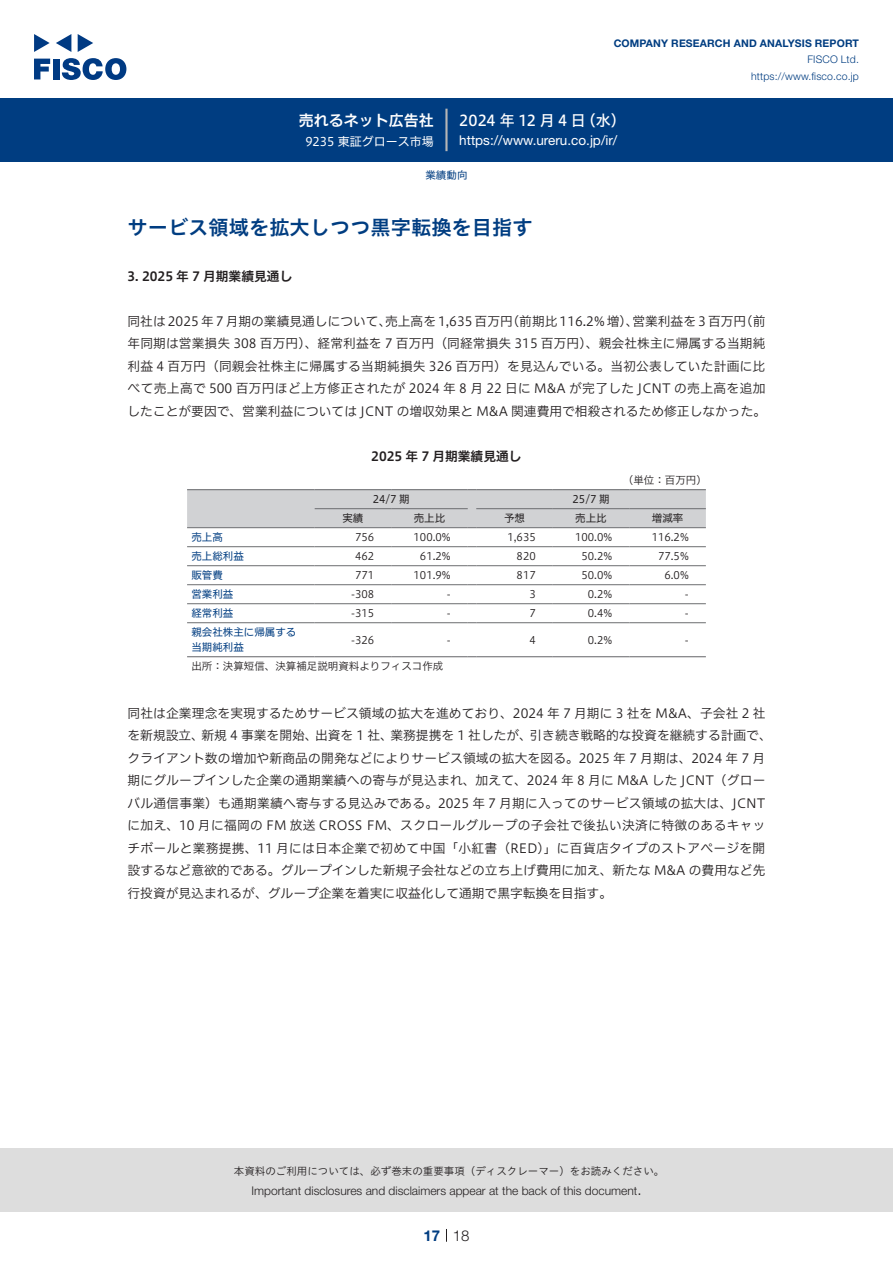
<style>
.page{position:relative;width:893px;height:1263px;background:#fff}
.page>*{position:absolute;margin:0;border:0;box-sizing:border-box;transform-origin:0 0}
.中タイトル{font:20.25px "Hiragino UD Sans Std W6";color:#003d81}
.t1{font:15px "Hiragino UD Sans F Std N W5";letter-spacing:.22em;color:#fff}
.t2{font:15px "Hiragino UD Sans F Std N W6";color:#fff}
.t3{font:300 15px "Helvetica Neue LT Std";color:#231f20}
.t4{font:700 15px "Helvetica Neue LT Std";color:#003d81}
.t5{font:13.5px "Helvetica Neue LT Std";color:#fff}
.本文{font:12.75px/22.5px "Hiragino UD Sans F Std N W3";letter-spacing:.01em;color:#231f20}
.小タイトル{font:12.75px "Hiragino UD Sans F Std N W6";color:#231f20}
.チャートタイトル{font:12.75px "Hiragino UD Sans F Std N W6";color:#231f20}
.t6{font:300 12px "Helvetica Neue LT Std";color:#231f20}
.t7{font:12px "Hiragino UD Sans F Std N W4";color:#fff}
.表数字{font:10.5px "Hiragino UD Sans F Std N W3";color:#231f20}
.t8{font:10.5px "Hiragino UD Sans Std W3";color:#231f20}
.表左{font:10.5px "Hiragino UD Sans F Std N W4";color:#003d81}
.t9{font:700 10.5px "Helvetica Neue LT Std";letter-spacing:.015em;color:#003d81}
.t10{font:300 10.5px/16.5px "Helvetica Neue LT Std";letter-spacing:.015em;color:#003d81;text-align:right}
.表組み基本スタイル{font:10.5px "Hiragino UD Sans F Std N W3";color:#231f20}
.表上{font:10.5px "Hiragino UD Sans F Std N W4";color:#231f20}
.表単位{font:10.5px "Hiragino UD Sans F Std N W3";color:#231f20}
.ヘッダー{font:10.5px "Hiragino UD Sans F Std N W4";color:#003d81}
</style>
<div class="page">
<div style="left:0;top:1148px;width:893px;height:64px;background:#ddd"></div>
<svg style="left:34px;top:59px;width:16px;height:20px"></svg>
<div style="left:53px;top:59px;width:6px;height:20px;background:#003a83"></div>
<svg style="left:62px;top:58px;width:64px;height:22px"></svg>
<svg style="left:34px;top:34px;width:16px;height:18px"></svg>
<svg style="left:78px;top:34px;width:15px;height:18px"></svg>
<svg style="left:56px;top:34px;width:15px;height:18px"></svg>
<div style="left:0;top:98px;width:893px;height:64px;background:#003d81"></div>
<hr style="left:445px;top:109px;width:3px;height:42px;background:#b5b5b6">
<svg style="left:446px;top:1229px;width:1px;height:13px"></svg>
<hr style="left:187px;top:546px;width:128px;height:1px;background:#6c6d70">
<hr style="left:315px;top:546px;width:76px;height:1px;background:#6c6d70">
<hr style="left:391px;top:546px;width:77px;height:1px;background:#6c6d70">
<hr style="left:476px;top:546px;width:77px;height:1px;background:#6c6d70">
<hr style="left:553px;top:546px;width:76px;height:1px;background:#6c6d70">
<hr style="left:629px;top:546px;width:77px;height:1px;background:#6c6d70">
<hr style="left:187px;top:565px;width:128px;height:1px;background:#6c6d70">
<hr style="left:315px;top:565px;width:76px;height:1px;background:#6c6d70">
<hr style="left:391px;top:565px;width:77px;height:1px;background:#6c6d70">
<hr style="left:476px;top:565px;width:77px;height:1px;background:#6c6d70">
<hr style="left:553px;top:565px;width:76px;height:1px;background:#6c6d70">
<hr style="left:629px;top:565px;width:77px;height:1px;background:#6c6d70">
<hr style="left:187px;top:584px;width:128px;height:1px;background:#6c6d70">
<hr style="left:315px;top:584px;width:76px;height:1px;background:#6c6d70">
<hr style="left:391px;top:584px;width:77px;height:1px;background:#6c6d70">
<hr style="left:476px;top:584px;width:77px;height:1px;background:#6c6d70">
<hr style="left:553px;top:584px;width:76px;height:1px;background:#6c6d70">
<hr style="left:629px;top:584px;width:77px;height:1px;background:#6c6d70">
<hr style="left:187px;top:603px;width:128px;height:1px;background:#6c6d70">
<hr style="left:315px;top:603px;width:76px;height:1px;background:#6c6d70">
<hr style="left:391px;top:603px;width:77px;height:1px;background:#6c6d70">
<hr style="left:476px;top:603px;width:77px;height:1px;background:#6c6d70">
<hr style="left:553px;top:603px;width:76px;height:1px;background:#6c6d70">
<hr style="left:629px;top:603px;width:77px;height:1px;background:#6c6d70">
<hr style="left:187px;top:622px;width:128px;height:1px;background:#6c6d70">
<hr style="left:315px;top:622px;width:76px;height:1px;background:#6c6d70">
<hr style="left:391px;top:622px;width:77px;height:1px;background:#6c6d70">
<hr style="left:476px;top:622px;width:77px;height:1px;background:#6c6d70">
<hr style="left:553px;top:622px;width:76px;height:1px;background:#6c6d70">
<hr style="left:629px;top:622px;width:77px;height:1px;background:#6c6d70">
<svg style="left:187px;top:489px;width:519px;height:39px;background:#cbccce"></svg>
<hr style="left:476px;top:489px;width:77px;height:1px;background:#6c6d70">
<hr style="left:553px;top:489px;width:76px;height:1px;background:#6c6d70">
<hr style="left:629px;top:489px;width:77px;height:1px;background:#6c6d70">
<hr style="left:187px;top:656px;width:128px;height:1px;background:#6c6d70">
<hr style="left:315px;top:656px;width:76px;height:1px;background:#6c6d70">
<hr style="left:391px;top:656px;width:77px;height:1px;background:#6c6d70">
<hr style="left:476px;top:656px;width:77px;height:1px;background:#6c6d70">
<hr style="left:553px;top:656px;width:76px;height:1px;background:#6c6d70">
<hr style="left:629px;top:656px;width:77px;height:1px;background:#6c6d70">
<p class="t2" style="left:299px;top:109px;width:137px">売れるネット広告社</p>
<p class="t7" style="left:305px;top:132px;width:130px">9235 東証グロース市場</p>
<p class="t9" style="left:614px;top:37px;width:247px">COMPANY RESEARCH AND ANALYSIS REPORT</p>
<p class="t10" style="left:751px;top:51px;width:109px">FISCO Ltd. https://www.fisco.co j p.</p>
<p class="t1" style="left:581px;top:109px;width:46px">（水(</p>
<p class="t1" style="left:459px;top:109px;width:128px">2024年12月4日</p>
<p class="t5" style="left:459px;top:132px;width:160px">https://www.ureru. c o j p. /i r/</p>
<p class="ヘッダー" style="left:425px;top:167px;width:43px">業績動向</p>
<p class="中タイトル" style="left:128px;top:212px;width:406px">サービス領域を拡大しつつ黒字転換を目指す</p>
<p class="小タイトル" style="left:128px;top:266px;width:166px">3. 2025 年 7 月期業績見通し</p>
<p class="本文" style="left:506px;top:309px;width:134px">（前期比 116.2% 増）、</p>
<p class="本文" style="left:740px;top:309px;width:27px">（前</p>
<p class="本文" style="left:632px;top:309px;width:115px">営業利益を 3 百万円</p>
<p class="本文" style="left:128px;top:309px;width:640px">同社は 2025 年 7 月期の業績見通しについて、<br>年同期は営業損失 308 百万円）、経常利益を 7 百万円（同経常損失 315 百万円）、親会社株主に帰属する当期純利益 4 百万円（同親会社株主に帰属する当期純損失 326 百万円）を見込んでいる。当初公表していた計画に比べて売上高で 500 百万円ほど上方修正されたが 2024 年 8 月 22 日に M&amp;A が完了した JCNT の売上高を追加したことが要因で、営業利益については JCNT の増収効果と M&amp;A 関連費用で相殺されるため修正しなかった。</p>
<p class="チャートタイトル" style="left:371px;top:446px;width:152px">2025 年 7 月期業績見通し</p>
<p class="表単位" style="left:623px;top:472px;width:85px">（単位：百万円(</p>
<p class="表上" style="left:573px;top:491px;width:39px">25/7 期</p>
<p class="本文" style="left:385px;top:309px;width:129px">売上高を 1,635 百万円</p>
<p class="表上" style="left:373px;top:491px;width:39px">24/7 期</p>
<p class="表上" style="left:342px;top:510px;width:22px">実績</p>
<p class="表上" style="left:414px;top:510px;width:33px">売上比</p>
<p class="表上" style="left:504px;top:510px;width:22px">予想</p>
<p class="表上" style="left:575px;top:510px;width:33px">売上比</p>
<p class="表上" style="left:652px;top:510px;width:33px">増減率</p>
<p class="表左" style="left:191px;top:529px;width:33px">売上高</p>
<p class="表数字" style="left:355px;top:529px;width:21px">756</p>
<p class="表数字" style="left:414px;top:529px;width:39px">100.0%</p>
<p class="表数字" style="left:507px;top:529px;width:30px">1,635</p>
<p class="表数字" style="left:575px;top:529px;width:39px">100.0%</p>
<p class="表数字" style="left:652px;top:529px;width:39px">116.2%</p>
<p class="表左" style="left:191px;top:548px;width:54px">売上総利益</p>
<p class="表数字" style="left:355px;top:548px;width:21px">462</p>
<p class="表数字" style="left:420px;top:548px;width:32px">61.2%</p>
<p class="表数字" style="left:517px;top:548px;width:21px">820</p>
<p class="表数字" style="left:581px;top:548px;width:32px">50.2%</p>
<p class="表数字" style="left:658px;top:548px;width:32px">77.5%</p>
<p class="表左" style="left:191px;top:567px;width:33px">販管費</p>
<p class="表数字" style="left:355px;top:567px;width:21px">771</p>
<p class="表数字" style="left:414px;top:567px;width:39px">101.9%</p>
<p class="表数字" style="left:517px;top:567px;width:21px">817</p>
<p class="表数字" style="left:581px;top:567px;width:32px">50.0%</p>
<p class="表数字" style="left:664px;top:567px;width:26px">6.0%</p>
<p class="表左" style="left:191px;top:586px;width:43px">営業利益</p>
<p class="表数字" style="left:351px;top:586px;width:25px">-308</p>
<p class="表数字" style="left:447px;top:586px;width:5px">-</p>
<p class="表数字" style="left:529px;top:586px;width:8px">3</p>
<p class="表数字" style="left:588px;top:586px;width:26px">0.2%</p>
<p class="表数字" style="left:685px;top:586px;width:5px">-</p>
<p class="表左" style="left:191px;top:605px;width:43px">経常利益</p>
<p class="表左" style="left:191px;top:624px;width:106px">親会社株主に帰属する</p>
<p class="表数字" style="left:351px;top:605px;width:25px">-315</p>
<p class="表数字" style="left:588px;top:605px;width:26px">0.4%</p>
<p class="表数字" style="left:529px;top:605px;width:8px">7</p>
<p class="表数字" style="left:447px;top:605px;width:5px">-</p>
<p class="表数字" style="left:685px;top:605px;width:5px">-</p>
<p class="表数字" style="left:351px;top:632px;width:25px">-326</p>
<p class="表数字" style="left:588px;top:632px;width:26px">0.2%</p>
<p class="表数字" style="left:529px;top:632px;width:8px">4</p>
<p class="表数字" style="left:447px;top:632px;width:5px">-</p>
<p class="表数字" style="left:685px;top:632px;width:5px">-</p>
<p class="表左" style="left:191px;top:639px;width:54px">当期純利益</p>
<p class="表組み基本スタイル" style="left:191px;top:658px;width:253px">出所：決算短信、決算補足説明資料よりフィスコ作成</p>
<p class="本文" style="left:529px;top:701px;width:244px;text-indent:-402px">同社は企業理念を実現するためサービス領域の拡大を進めており、2024 年 7 月期に 3 社を M&amp;A、子会社 2 社引き続き戦略的な投資を継続する計画で、</p>
<p class="本文" style="left:390px;top:723px;width:143px">業務提携を 1 社したが、</p>
<p class="本文" style="left:202px;top:723px;width:118px">新規 4 事業を開始、</p>
<p class="本文" style="left:315px;top:723px;width:79px">出資を 1 社、</p>
<p class="本文" style="left:128px;top:723px;width:639px">を新規設立、<br>クライアント数の増加や新商品の開発などによりサービス領域の拡大を図る。2025 年 7 月期は、2024 年 7 月期にグループインした企業の通期業績への寄与が見込まれ、加えて、2024 年 8 月に M&amp;A した JCNT（グローバル通信事業）も通期業績へ寄与する見込みである。2025 年 7 月期に入ってのサービス領域の拡大は、JCNTに加え、10 月に福岡の FM 放送 CROSS FM、スクロールグループの子会社で後払い決済に特徴のあるキャッチボールと業務提携、11 月には日本企業で初めて中国「小紅書（RED）」に百貨店タイプのストアページを開設するなど意欲的である。グループインした新規子会社などの立ち上げ費用に加え、新たな M&amp;A の費用など先行投資が見込まれるが、グループ企業を着実に収益化して通期で黒字転換を目指す。</p>
<p class="t8" style="left:234px;top:1163px;width:432px">本資料のご利用については、必ず巻末の重要事項（ディスクレーマー）をお読みください。</p>
<p class="t3" style="left:637px;top:1180px;width:6px">.</p>
<p class="t6" style="left:251px;top:1183px;width:387px">Important disclosures and disclaimers appear at the back of this document</p>
<p class="t4" style="left:423px;top:1226px;width:18px">17</p>
<p class="t3" style="left:453px;top:1226px;width:18px">18</p>
</div>
